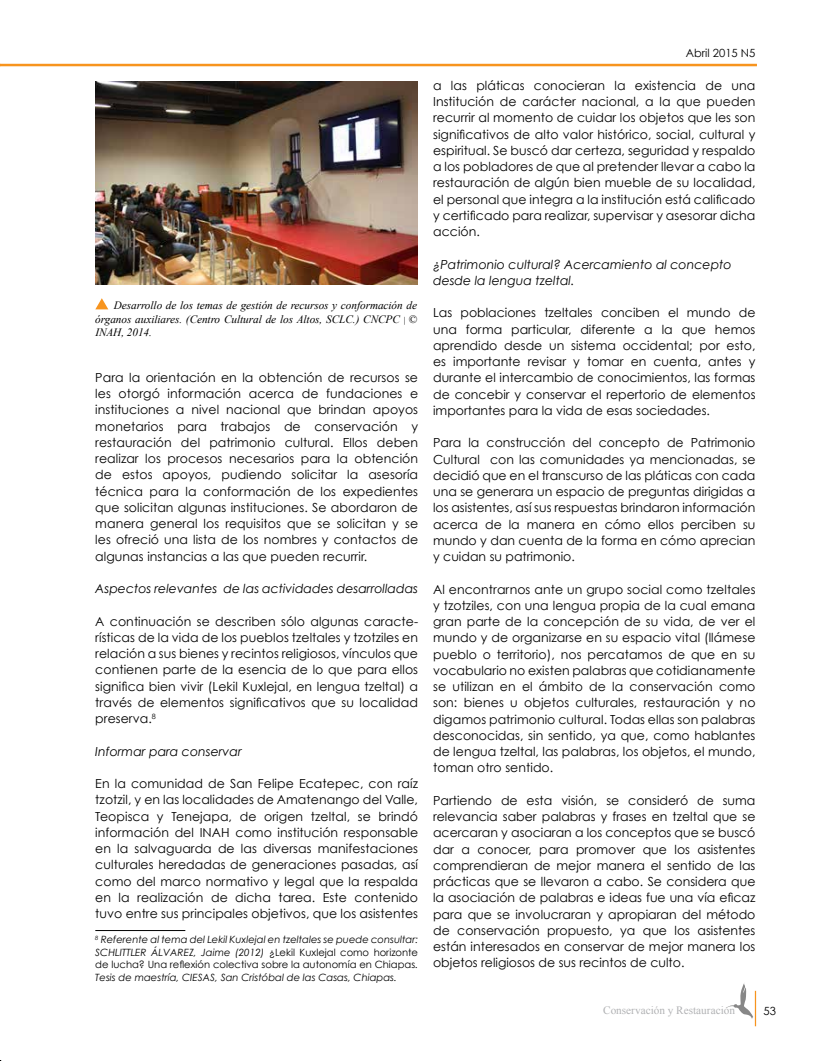
<style>
.page{position:relative;width:836px;height:1061px;background:#fff}
.page>*{position:absolute;margin:0;border:0;box-sizing:border-box;transform-origin:0 0}
.t1{font:12.5px/16.2px "Century Gothic";letter-spacing:.005em;color:#000;text-align:justify}
.t2{font:italic 12.5px/16.2px "Century Gothic";color:#000}
.t3{font:italic 11.25px/13.5px "Times New Roman";letter-spacing:-.005em;color:#000;text-align:justify}
.t4{font:11.25px "Times New Roman";color:#b1b2b4}
.t5{font:11.25px "Century Gothic";color:#000}
.t6{font:10px/12.5px "Century Gothic";color:#000;text-align:justify}
.t7{font:italic 10px/12.5px "Century Gothic";color:#000}
.s1{font-style:normal;font-size:8.75px}
.s2{font-style:italic}
</style>
<div class="page">
<hr style="left:0;top:64px;width:757px;height:2px;background:#f7941e">
<hr style="left:755px;top:991px;width:1px;height:35px;background:#f7941e">
<svg style="left:726px;top:983px;width:27px;height:36px"></svg>
<img style="left:95px;top:81px;width:323px;height:204px">
<svg style="left:95px;top:298px;width:13px;height:11px"></svg>
<hr style="left:95px;top:930px;width:90px;height:1px;background:#000">
<p class="t3" style="left:95px;top:298px;width:323px;text-indent:19px">Desarrollo de los temas de gestión de recursos y conformación de órganos auxiliares. (Centro Cultural de los Altos, SCLC.) CNCPC <span class="s1">|</span> © INAH, 2014.</p>
<p class="t1" style="left:95px;top:369px;width:324px">Para la orientación en la obtención de recursos se les otorgó información acerca de fundaciones e instituciones a nivel nacional que brindan apoyos monetarios para trabajos de conservación y restauración del patrimonio cultural. Ellos deben realizar los procesos necesarios para la obtención de estos apoyos, pudiendo solicitar la asesoría técnica para la conformación de los expedientes que solicitan algunas instituciones. Se abordaron de manera general los requisitos que se solicitan y se les ofreció una lista de los nombres y contactos de algunas instancias a las que pueden recurrir.</p>
<p class="t2" style="left:95px;top:580px;width:324px">Aspectos relevantes de las actividades desarrolladas</p>
<p class="t1" style="left:95px;top:613px;width:324px">A continuación se describen sólo algunas caracte&shy;rísticas de la vida de los pueblos tzeltales y tzotziles en relación a sus bienes y recintos religiosos, vínculos que contienen parte de la esencia de lo que para ellos significa bien vivir (Lekil Kuxlejal, en lengua tzeltal) a través de elementos significativos que su localidad preserva.<sup>8</sup></p>
<p class="t2" style="left:95px;top:743px;width:148px">Informar para conservar</p>
<p class="t1" style="left:95px;top:775px;width:324px">En la comunidad de San Felipe Ecatepec, con raíz tzotzil, y en las localidades de Amatenango del Valle, Teopisca y Tenejapa, de origen tzeltal, se brindó información del INAH como institución responsable en la salvaguarda de las diversas manifestaciones culturales heredadas de generaciones pasadas, así como del marco normativo y legal que la respalda en la realización de dicha tarea. Este contenido tuvo entre sus principales objetivos, que los asistentes</p>
<p class="t7" style="left:95px;top:933px;width:324px"><sup>8</sup> Referente al tema del Lekil Kuxlejal en tzeltales se puede consultar:<br>Schlittler</p>
<p class="t7" style="left:151px;top:945px;width:15px">Álvarez</p>
<p class="t6" style="left:95px;top:945px;width:324px;text-indent:99px"><span class="s2">, Jaime (2012)</span> ¿Lekil Kuxlejal como horizonte de lucha? Una reflexión colectiva sobre la autonomía en Chiapas<span class="s2">.<br>Tesis de maestría, CIESAS, San Cristóbal de las Casas, Chiapas.</span></p>
<p class="t5" style="left:686px;top:46px;width:71px">Abril 2015 N5</p>
<p class="t1" style="left:433px;top:77px;width:324px">a las pláticas conocieran la existencia de una Institución de carácter nacional, a la que pueden recurrir al momento de cuidar los objetos que les son significativos de alto valor histórico, social, cultural y espiritual. Se buscó dar certeza, seguridad y respaldo a los pobladores de que al pretender llevar a cabo la restauración de algún bien mueble de su localidad, el personal que integra a la institución está calificado y certificado para realizar, supervisar y asesorar dicha acción.</p>
<p class="t2" style="left:433px;top:256px;width:300px">¿Patrimonio cultural? Acercamiento al concepto desde la lengua tzeltal.</p>
<p class="t1" style="left:433px;top:304px;width:324px">Las poblaciones tzeltales conciben el mundo de una forma particular, diferente a la que hemos aprendido desde un sistema occidental; por esto, es importante revisar y tomar en cuenta, antes y durante el intercambio de conocimientos, las formas de concebir y conservar el repertorio de elementos importantes para la vida de esas sociedades.</p>
<p class="t1" style="left:433px;top:434px;width:324px">Para la construcción del concepto de Patrimonio Cultural con las comunidades ya mencionadas, se decidió que en el transcurso de las pláticas con cada una se generara un espacio de preguntas dirigidas a los asistentes, así sus respuestas brindaron información acerca de la manera en cómo ellos perciben su mundo y dan cuenta de la forma en cómo aprecian y cuidan su patrimonio.</p>
<p class="t1" style="left:433px;top:581px;width:324px">Al encontrarnos ante un grupo social como tzeltales y tzotziles, con una lengua propia de la cual emana gran parte de la concepción de su vida, de ver el mundo y de organizarse en su espacio vital (llámese pueblo o territorio), nos percatamos de que en su vocabulario no existen palabras que cotidianamente se utilizan en el ámbito de la conservación como son: bienes u objetos culturales, restauración y no digamos patrimonio cultural. Todas ellas son palabras desconocidas, sin sentido, ya que, como hablantes de lengua tzeltal, las palabras, los objetos, el mundo, toman otro sentido.</p>
<p class="t1" style="left:433px;top:792px;width:324px">Partiendo de esta visión, se consideró de suma relevancia saber palabras y frases en tzeltal que se acercaran y asociaran a los conceptos que se buscó dar a conocer, para promover que los asistentes comprendieran de mejor manera el sentido de las prácticas que se llevaron a cabo. Se considera que la asociación de palabras e ideas fue una vía eficaz para que se involucraran y apropiaran del método de conservación propuesto, ya que los asistentes están interesados en conservar de mejor manera los objetos religiosos de sus recintos de culto.</p>
<p class="t4" style="left:603px;top:1003px;width:133px">Conservación y Restauracion</p>
<p class="t5" style="left:764px;top:1004px;width:14px">53</p>
</div>
